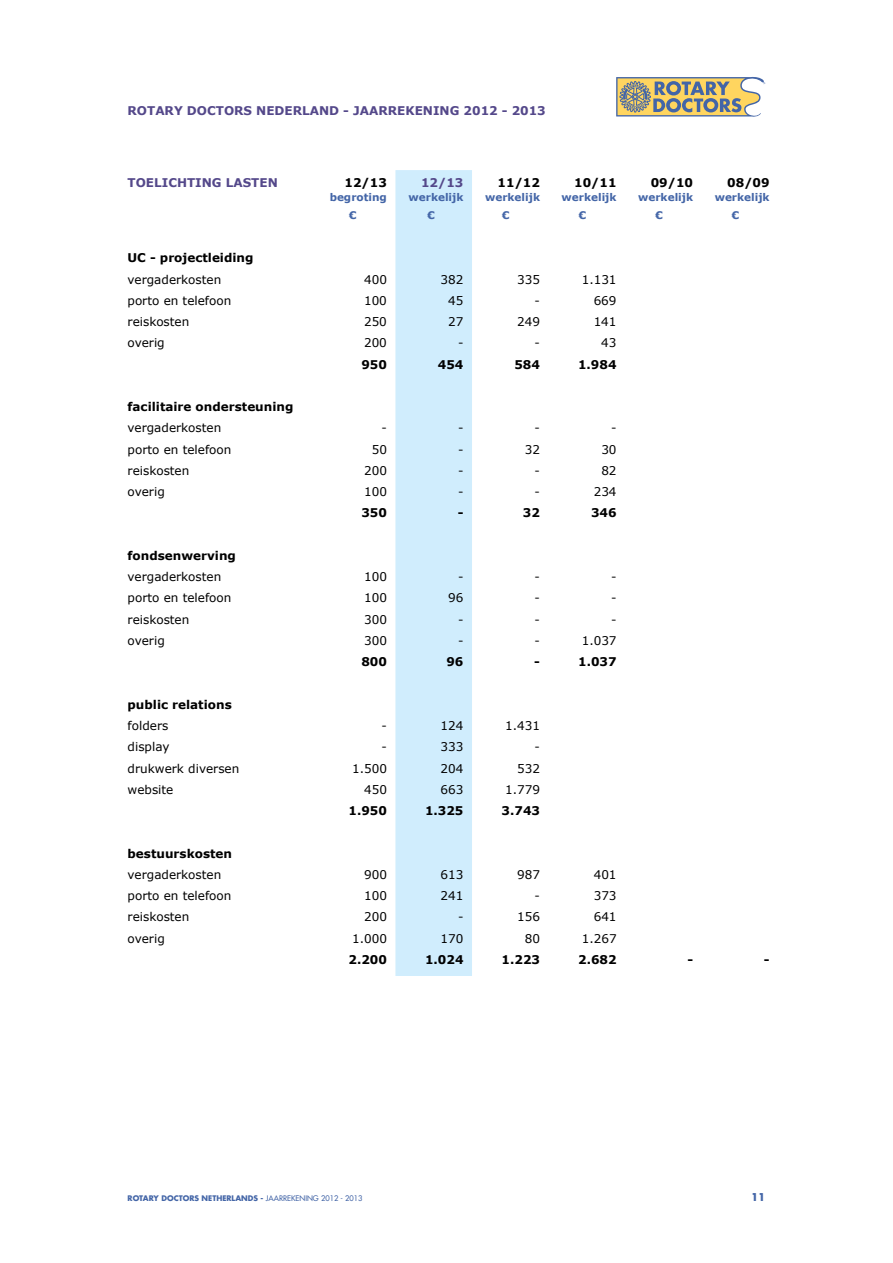
<style>
.page{position:relative;width:893px;height:1263px;background:#fff}
.page>*{position:absolute;margin:0;border:0;box-sizing:border-box;transform-origin:0 0}
.t1{font:12px "Verdana";color:#000}
.t2{font:700 12px "Verdana";color:#000}
.t3{font:700 12px "Verdana";color:#54488a}
.t4{font:700 10.5px "Verdana";color:#4365a7}
.t5{font:700 10.5px "Futura";color:#4365a7}
.t6{font:700 7.5px "Futura";color:#4365a7}
.s1{font-weight:400}
</style>
<div class="page">
<svg style="left:616px;top:77px;width:149px;height:40px"></svg>
<div style="left:395px;top:170px;width:77px;height:806px;background:#d0edfd"></div>
<p class="t3" style="left:128px;top:102px;width:202px">Rotary Doctors Nederland</p>
<p class="t3" style="left:343px;top:102px;width:204px">- JAARREKENING 2012 - 2013</p>
<p class="t3" style="left:128px;top:174px;width:108px">Toelichtin G LASTE</p>
<p class="t3" style="left:268px;top:174px;width:12px">N</p>
<p class="t2" style="left:345px;top:174px;width:44px">12/13</p>
<p class="t3" style="left:421px;top:174px;width:44px">12/13</p>
<p class="t2" style="left:498px;top:174px;width:44px">11/12</p>
<p class="t2" style="left:574px;top:174px;width:44px">10/11</p>
<p class="t2" style="left:651px;top:174px;width:44px">09/10</p>
<p class="t2" style="left:727px;top:174px;width:44px">08/09</p>
<p class="t4" style="left:330px;top:190px;width:59px">begroting</p>
<p class="t4" style="left:409px;top:190px;width:56px">werkelijk</p>
<p class="t4" style="left:485px;top:190px;width:56px">werkelijk</p>
<p class="t4" style="left:562px;top:190px;width:56px">werkelijk</p>
<p class="t4" style="left:638px;top:190px;width:56px">werkelijk</p>
<p class="t4" style="left:715px;top:190px;width:56px">werkelijk</p>
<p class="t4" style="left:349px;top:207px;width:9px">€</p>
<p class="t4" style="left:428px;top:207px;width:9px">€</p>
<p class="t4" style="left:502px;top:207px;width:9px">€</p>
<p class="t4" style="left:579px;top:207px;width:9px">€</p>
<p class="t4" style="left:655px;top:207px;width:9px">€</p>
<p class="t4" style="left:732px;top:207px;width:9px">€</p>
<p class="t2" style="left:128px;top:249px;width:127px">UC - projectleiding</p>
<p class="t1" style="left:128px;top:271px;width:95px">vergaderkosten</p>
<p class="t1" style="left:364px;top:271px;width:24px">400</p>
<p class="t1" style="left:441px;top:271px;width:24px">382</p>
<p class="t1" style="left:517px;top:271px;width:24px">335</p>
<p class="t1" style="left:582px;top:271px;width:36px">1.131</p>
<p class="t1" style="left:128px;top:292px;width:105px">porto en telefoon</p>
<p class="t1" style="left:364px;top:292px;width:24px">100</p>
<p class="t1" style="left:448px;top:292px;width:17px">45</p>
<p class="t1" style="left:535px;top:292px;width:7px">-</p>
<p class="t1" style="left:594px;top:292px;width:24px">669</p>
<p class="t1" style="left:128px;top:313px;width:63px">reiskosten</p>
<p class="t1" style="left:364px;top:313px;width:24px">250</p>
<p class="t1" style="left:448px;top:313px;width:17px">27</p>
<p class="t1" style="left:517px;top:313px;width:24px">249</p>
<p class="t1" style="left:594px;top:313px;width:24px">141</p>
<p class="t1" style="left:128px;top:335px;width:39px">overig</p>
<p class="t1" style="left:364px;top:335px;width:24px">200</p>
<p class="t1" style="left:458px;top:335px;width:7px">-</p>
<p class="t1" style="left:535px;top:335px;width:7px">-</p>
<p class="t1" style="left:601px;top:335px;width:17px">43</p>
<p class="t2" style="left:361px;top:356px;width:27px">950</p>
<p class="t2" style="left:438px;top:356px;width:27px">454</p>
<p class="t2" style="left:514px;top:356px;width:27px">584</p>
<p class="t2" style="left:578px;top:356px;width:40px">1.984</p>
<p class="t2" style="left:128px;top:398px;width:167px">facilitaire ondersteuning</p>
<p class="t1" style="left:128px;top:420px;width:95px">vergaderkosten</p>
<p class="t1" style="left:381px;top:420px;width:7px">-</p>
<p class="t1" style="left:458px;top:420px;width:7px">-</p>
<p class="t1" style="left:535px;top:420px;width:7px">-</p>
<p class="t1" style="left:611px;top:420px;width:7px">-</p>
<p class="t1" style="left:128px;top:441px;width:105px">porto en telefoon</p>
<p class="t1" style="left:372px;top:441px;width:17px">50</p>
<p class="t1" style="left:458px;top:441px;width:7px">-</p>
<p class="t1" style="left:525px;top:441px;width:17px">32</p>
<p class="t1" style="left:601px;top:441px;width:17px">30</p>
<p class="t1" style="left:128px;top:462px;width:63px">reiskosten</p>
<p class="t1" style="left:364px;top:462px;width:24px">200</p>
<p class="t1" style="left:458px;top:462px;width:7px">-</p>
<p class="t1" style="left:535px;top:462px;width:7px">-</p>
<p class="t1" style="left:601px;top:462px;width:17px">82</p>
<p class="t1" style="left:128px;top:483px;width:39px">overig</p>
<p class="t1" style="left:364px;top:483px;width:24px">100</p>
<p class="t1" style="left:458px;top:483px;width:7px">-</p>
<p class="t1" style="left:535px;top:483px;width:7px">-</p>
<p class="t1" style="left:594px;top:483px;width:24px">234</p>
<p class="t2" style="left:361px;top:505px;width:27px">350</p>
<p class="t2" style="left:458px;top:505px;width:7px">-</p>
<p class="t2" style="left:523px;top:505px;width:19px">32</p>
<p class="t2" style="left:591px;top:505px;width:27px">346</p>
<p class="t2" style="left:128px;top:547px;width:110px">fondsenwerving</p>
<p class="t1" style="left:128px;top:569px;width:95px">vergaderkosten</p>
<p class="t1" style="left:364px;top:569px;width:24px">100</p>
<p class="t1" style="left:458px;top:569px;width:7px">-</p>
<p class="t1" style="left:535px;top:569px;width:7px">-</p>
<p class="t1" style="left:611px;top:569px;width:7px">-</p>
<p class="t1" style="left:128px;top:590px;width:105px">porto en telefoon</p>
<p class="t1" style="left:364px;top:590px;width:24px">100</p>
<p class="t1" style="left:448px;top:590px;width:17px">96</p>
<p class="t1" style="left:535px;top:590px;width:7px">-</p>
<p class="t1" style="left:611px;top:590px;width:7px">-</p>
<p class="t1" style="left:128px;top:611px;width:63px">reiskosten</p>
<p class="t1" style="left:364px;top:611px;width:24px">300</p>
<p class="t1" style="left:458px;top:611px;width:7px">-</p>
<p class="t1" style="left:535px;top:611px;width:7px">-</p>
<p class="t1" style="left:611px;top:611px;width:7px">-</p>
<p class="t1" style="left:128px;top:632px;width:39px">overig</p>
<p class="t1" style="left:364px;top:632px;width:24px">300</p>
<p class="t1" style="left:458px;top:632px;width:7px">-</p>
<p class="t1" style="left:535px;top:632px;width:7px">-</p>
<p class="t1" style="left:582px;top:632px;width:36px">1.037</p>
<p class="t2" style="left:361px;top:653px;width:27px">800</p>
<p class="t2" style="left:446px;top:653px;width:19px">96</p>
<p class="t2" style="left:534px;top:653px;width:7px">-</p>
<p class="t2" style="left:578px;top:653px;width:40px">1.037</p>
<p class="t2" style="left:128px;top:696px;width:106px">public relations</p>
<p class="t1" style="left:128px;top:717px;width:42px">folders</p>
<p class="t1" style="left:381px;top:717px;width:7px">-</p>
<p class="t1" style="left:441px;top:717px;width:24px">124</p>
<p class="t1" style="left:505px;top:717px;width:36px">1.431</p>
<p class="t1" style="left:128px;top:739px;width:44px">display</p>
<p class="t1" style="left:381px;top:739px;width:7px">-</p>
<p class="t1" style="left:441px;top:739px;width:24px">333</p>
<p class="t1" style="left:535px;top:739px;width:7px">-</p>
<p class="t1" style="left:128px;top:760px;width:113px">drukwerk diversen</p>
<p class="t1" style="left:352px;top:760px;width:36px">1.500</p>
<p class="t1" style="left:441px;top:760px;width:24px">204</p>
<p class="t1" style="left:517px;top:760px;width:24px">532</p>
<p class="t1" style="left:128px;top:781px;width:47px">website</p>
<p class="t1" style="left:364px;top:781px;width:24px">450</p>
<p class="t1" style="left:441px;top:781px;width:24px">663</p>
<p class="t1" style="left:505px;top:781px;width:36px">1.779</p>
<p class="t2" style="left:348px;top:802px;width:40px">1.950</p>
<p class="t2" style="left:425px;top:802px;width:40px">1.325</p>
<p class="t2" style="left:502px;top:802px;width:40px">3.743</p>
<p class="t2" style="left:128px;top:845px;width:106px">bestuurskosten</p>
<p class="t1" style="left:128px;top:866px;width:95px">vergaderkosten</p>
<p class="t1" style="left:364px;top:866px;width:24px">900</p>
<p class="t1" style="left:441px;top:866px;width:24px">613</p>
<p class="t1" style="left:517px;top:866px;width:24px">987</p>
<p class="t1" style="left:594px;top:866px;width:24px">401</p>
<p class="t1" style="left:128px;top:887px;width:105px">porto en telefoon</p>
<p class="t1" style="left:364px;top:887px;width:24px">100</p>
<p class="t1" style="left:441px;top:887px;width:24px">241</p>
<p class="t1" style="left:535px;top:887px;width:7px">-</p>
<p class="t1" style="left:594px;top:887px;width:24px">373</p>
<p class="t1" style="left:128px;top:909px;width:63px">reiskosten</p>
<p class="t1" style="left:364px;top:909px;width:24px">200</p>
<p class="t1" style="left:458px;top:909px;width:7px">-</p>
<p class="t1" style="left:517px;top:909px;width:24px">156</p>
<p class="t1" style="left:594px;top:909px;width:24px">641</p>
<p class="t1" style="left:128px;top:930px;width:39px">overig</p>
<p class="t1" style="left:352px;top:930px;width:36px">1.000</p>
<p class="t1" style="left:441px;top:930px;width:24px">170</p>
<p class="t1" style="left:525px;top:930px;width:17px">80</p>
<p class="t1" style="left:582px;top:930px;width:36px">1.267</p>
<p class="t2" style="left:349px;top:951px;width:40px">2.200</p>
<p class="t2" style="left:425px;top:951px;width:40px">1.024</p>
<p class="t2" style="left:502px;top:951px;width:40px">1.223</p>
<p class="t2" style="left:578px;top:951px;width:40px">2.682</p>
<p class="t2" style="left:687px;top:951px;width:7px">-</p>
<p class="t2" style="left:764px;top:951px;width:7px">-</p>
<p class="t6" style="left:128px;top:1193px;width:236px">ROTARY DOCTORS NETHERLANDS - <span class="s1">JAARREKENING 2012 - 2013</span></p>
<p class="t5" style="left:751px;top:1190px;width:16px">11</p>
</div>
